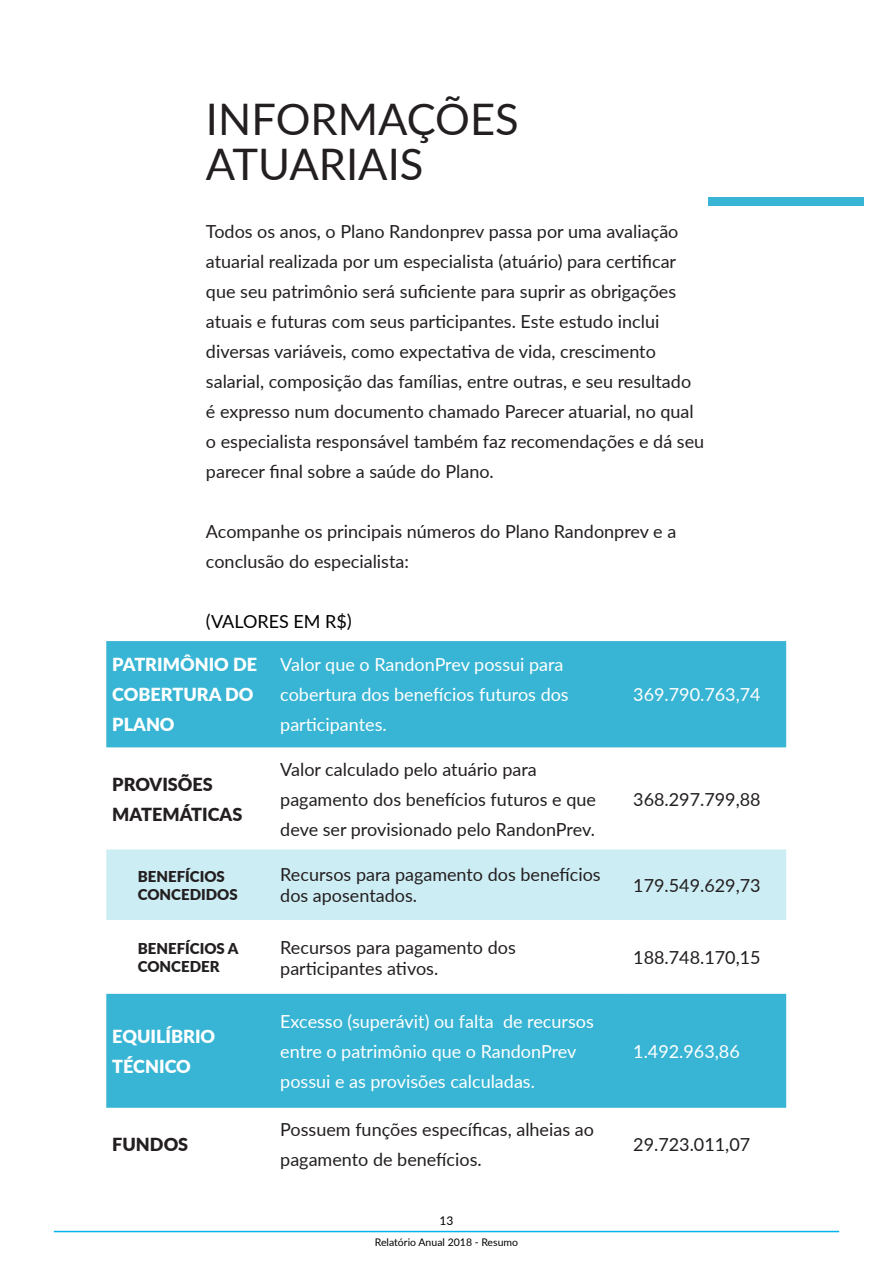
<style>
.page{position:relative;width:893px;height:1263px;background:#fff}
.page>*{position:absolute;margin:0;border:0;box-sizing:border-box;transform-origin:0 0}
.t1{font:43.5px "Lato";color:#231f20}
.t2{font:18px/30px "Lato";color:#231f20}
.t3{font:18px/30px "Lato";color:#fff}
.t4{font:900 18px/30px "Lato";color:#fff}
.t5{font:900 18px/30px "Lato";color:#231f20}
.t6{font:18px "Lato";color:#000001}
.t7{font:900 15px/18px "Lato";color:#231f20}
.t8{font:12px "Lato";color:#000001}
.t9{font:10.5px "Lato";color:#000001}
</style>
<div class="page">
<hr style="left:54px;top:1231px;width:785px;height:1px;background:#00b5ed">
<svg style="left:106px;top:641px;width:680px;height:467px;fill:#38b5d4"></svg>
<div style="left:106px;top:849px;width:680px;height:71px;background:#cdedf4"></div>
<div style="left:709px;top:198px;width:155px;height:8px;background:#38b5d4"></div>
<p class="t1" style="left:206px;top:88px;width:314px">INFORMAÇÕES</p>
<p class="t1" style="left:206px;top:133px;width:219px">ATUARIAIS</p>
<p class="t2" style="left:206px;top:215px;width:500px">Todos os anos, o Plano Randonprev passa por uma avaliação atuarial realizada por um especialista (atuário) para certificar que seu patrimônio será suficiente para suprir as obrigações atuais e futuras com seus participantes. Este estudo inclui diversas variáveis, como expectativa de vida, crescimento salarial, composição das famílias, entre outras, e seu resultado é expresso num documento chamado Parecer atuarial, no qual o especialista responsável também faz recomendações e dá seu parecer final sobre a saúde do Plano.</p>
<p class="t2" style="left:206px;top:515px;width:472px">Acompanhe os principais números do Plano Randonprev e a conclusão do especialista:</p>
<p class="t6" style="left:206px;top:608px;width:147px">(VALORES EM R$)</p>
<p class="t4" style="left:112px;top:649px;width:146px">PATRIMÔNIO DE<br>COBERTURA DO<br>PLANO</p>
<p class="t3" style="left:280px;top:649px;width:290px">Valor que o RandonPrev possui para cobertura dos benefícios futuros dos participantes.</p>
<p class="t5" style="left:112px;top:768px;width:131px">PROVISÕES<br>MATEMÁTICAS</p>
<p class="t2" style="left:280px;top:753px;width:317px">Valor calculado pelo atuário para pagamento dos benefícios futuros e que deve ser provisionado pelo RandonPrev.</p>
<p class="t3" style="left:633px;top:679px;width:129px">369.790.763,74</p>
<p class="t2" style="left:633px;top:783px;width:129px">368.297.799,88</p>
<p class="t7" style="left:138px;top:866px;width:101px">BENEFÍCIOS<br>CONCEDIDOS</p>
<p class="t2" style="left:280px;top:864px;width:322px;line-height:21px">Recursos para pagamento dos benefícios dos aposentados.</p>
<p class="t2" style="left:633px;top:870px;width:129px">179.549.629,73</p>
<p class="t7" style="left:138px;top:939px;width:102px">BENEFÍCIOS A<br>CONCEDER</p>
<p class="t2" style="left:280px;top:936px;width:237px;line-height:21px">Recursos para pagamento dos participantes ativos.</p>
<p class="t2" style="left:633px;top:942px;width:129px">188.748.170,15</p>
<p class="t4" style="left:112px;top:1021px;width:104px">EQUILÍBRIO<br>TÉCNICO</p>
<p class="t5" style="left:112px;top:1128px;width:77px">FUNDOS</p>
<p class="t3" style="left:280px;top:1006px;width:315px">Excesso (superávit) ou falta de recursos entre o patrimônio que o RandonPrev possui e as provisões calculadas.</p>
<p class="t2" style="left:280px;top:1113px;width:315px">Possuem funções específicas, alheias ao pagamento de benefícios.</p>
<p class="t8" style="left:439px;top:1212px;width:15px">13</p>
<p class="t9" style="left:375px;top:1235px;width:145px">Relatório Anual 2018 - Resumo</p>
<p class="t3" style="left:633px;top:1036px;width:108px">1.492.963,86</p>
<p class="t2" style="left:633px;top:1128px;width:118px">29.723.011,07</p>
</div>
